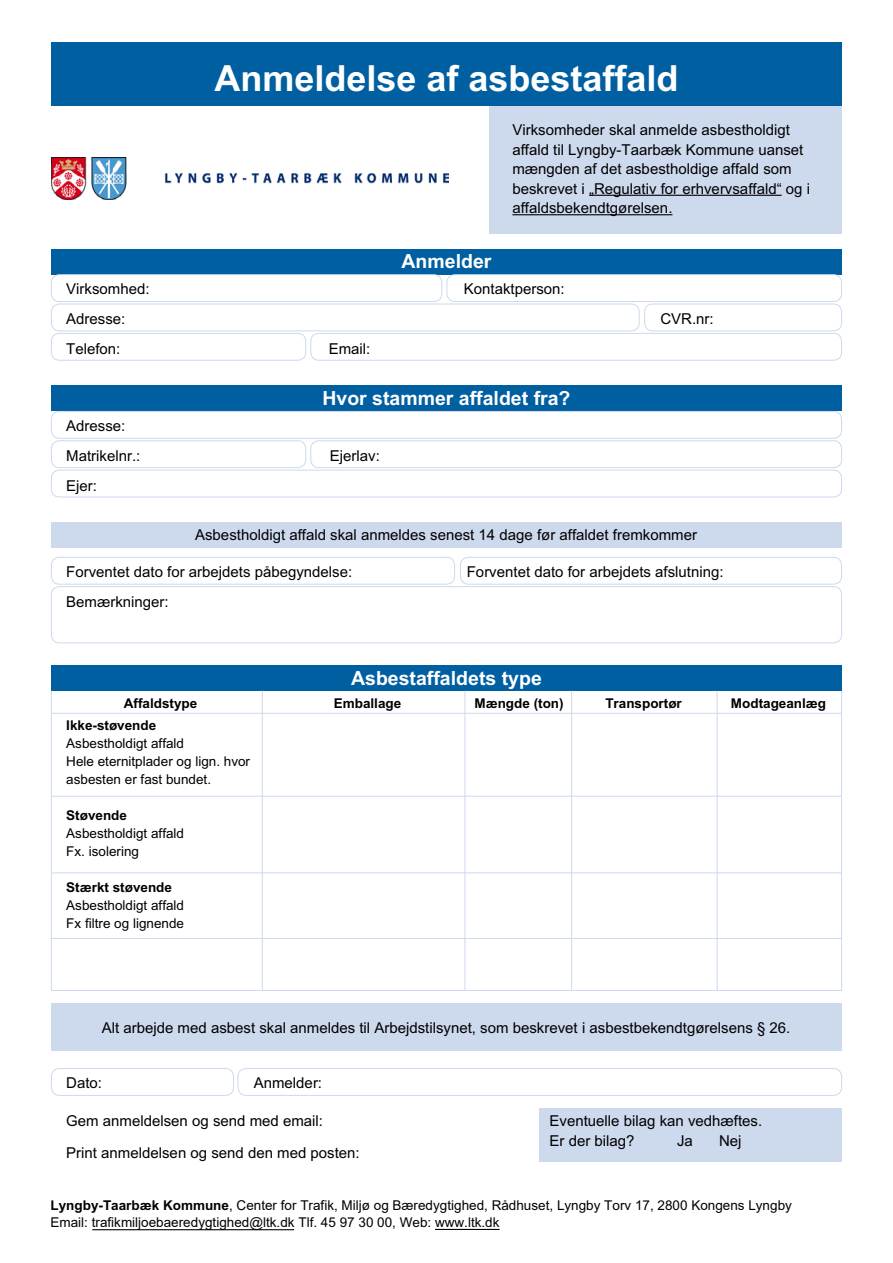
<style>
.page{position:relative;width:893px;height:1263px;background:#fff}
.page>*{position:absolute;margin:0;border:0;box-sizing:border-box;transform-origin:0 0}
.t1{font:700 36px "Arial";color:#fff}
.t2{font:700 19.5px "Arial";color:#fff}
.t3{font:15px/19.5px "Arial";color:#000}
.t4{font:13.5px/17.5px "Arial";color:#000}
.t5{font:13.5px/18px "Arial";color:#000}
.t6{font:700 13.5px "Arial";color:#000}
.s1{font-weight:700}
.s2{font-style:inherit}
</style>
<div class="page">
<div style="left:51px;top:665px;width:791px;height:26px;background:#005fa1"></div>
<div style="left:51px;top:43px;width:791px;height:63px;background:#005fa1"></div>
<div style="left:51px;top:249px;width:791px;height:25px;background:#005fa1"></div>
<div style="left:51px;top:386px;width:791px;height:25px;background:#005fa1"></div>
<div style="left:489px;top:106px;width:353px;height:128px;background:#cdd9ed"></div>
<div style="left:51px;top:522px;width:791px;height:26px;background:#cdd9ed"></div>
<div style="left:51px;top:1003px;width:791px;height:48px;background:#cdd9ed"></div>
<div style="left:540px;top:1108px;width:302px;height:54px;background:#cdd9ed"></div>
<hr style="left:589px;top:195px;width:193px;height:1px;background:#000">
<hr style="left:512px;top:214px;width:160px;height:1px;background:#000">
<div style="left:51px;top:274px;width:391px;height:28px;border:1px solid #cdd9ed;border-radius:8px"></div>
<div style="left:51px;top:411px;width:791px;height:28px;border:1px solid #cdd9ed;border-radius:8px"></div>
<div style="left:51px;top:557px;width:404px;height:27px;border:1px solid #cdd9ed;border-radius:8px"></div>
<div style="left:51px;top:1068px;width:183px;height:28px;border:1px solid #cdd9ed;border-radius:8px"></div>
<div style="left:51px;top:333px;width:255px;height:28px;border:1px solid #cdd9ed;border-radius:8px"></div>
<div style="left:51px;top:470px;width:791px;height:27px;border:1px solid #cdd9ed;border-radius:8px"></div>
<div style="left:51px;top:304px;width:588px;height:27px;border:1px solid #cdd9ed;border-radius:8px"></div>
<div style="left:644px;top:304px;width:198px;height:27px;border:1px solid #cdd9ed;border-radius:8px"></div>
<div style="left:51px;top:440px;width:255px;height:28px;border:1px solid #cdd9ed;border-radius:8px"></div>
<div style="left:51px;top:586px;width:791px;height:57px;border:1px solid #cdd9ed;border-radius:8px"></div>
<div style="left:446px;top:274px;width:396px;height:28px;border:1px solid #cdd9ed;border-radius:8px"></div>
<div style="left:238px;top:1068px;width:604px;height:28px;border:1px solid #cdd9ed;border-radius:8px"></div>
<div style="left:310px;top:333px;width:532px;height:28px;border:1px solid #cdd9ed;border-radius:8px"></div>
<div style="left:310px;top:440px;width:532px;height:28px;border:1px solid #cdd9ed;border-radius:8px"></div>
<hr style="left:435px;top:1229px;width:65px;height:1px;background:#000">
<hr style="left:92px;top:1229px;width:202px;height:1px;background:#000">
<hr style="left:51px;top:691px;width:1px;height:299px;background:#cdd9ed">
<hr style="left:571px;top:691px;width:1px;height:299px;background:#cdd9ed">
<hr style="left:465px;top:691px;width:1px;height:299px;background:#cdd9ed">
<hr style="left:262px;top:691px;width:1px;height:299px;background:#cdd9ed">
<hr style="left:717px;top:691px;width:1px;height:299px;background:#cdd9ed">
<hr style="left:841px;top:691px;width:1px;height:299px;background:#cdd9ed">
<div style="left:460px;top:557px;width:382px;height:27px;border:1px solid #cdd9ed;border-radius:8px"></div>
<hr style="left:52px;top:713px;width:789px;height:1px;background:#cdd9ed">
<hr style="left:52px;top:796px;width:789px;height:1px;background:#cdd9ed">
<hr style="left:52px;top:872px;width:789px;height:1px;background:#cdd9ed">
<hr style="left:51px;top:938px;width:791px;height:1px;background:#cdd9ed">
<hr style="left:51px;top:990px;width:791px;height:1px;background:#cdd9ed">
<img style="left:51px;top:158px;width:397px;height:41px">
<h1 class="t1" style="left:214px;top:58px;width:466px">Anmeldelse af asbestaffald</h1>
<h2 class="t2" style="left:401px;top:251px;width:91px">Anmelder</h2>
<p class="t3" style="left:512px;top:120px;width:299px">Virksomheder skal anmelde asbestholdigt affald til Lyngby-Taarbæk Kommune uanset mængden af det asbestholdige affald som beskrevet i „Regulativ for erhvervsaffald“ og i affaldsbekendtgørelsen.</p>
<p class="t3" style="left:66px;top:279px;width:85px">Virksomhed:</p>
<p class="t3" style="left:464px;top:279px;width:102px">Kontaktperson:</p>
<p class="t3" style="left:66px;top:309px;width:61px">Adresse:</p>
<p class="t3" style="left:660px;top:309px;width:55px">CVR.nr:</p>
<p class="t3" style="left:66px;top:339px;width:56px">Telefon:</p>
<p class="t3" style="left:329px;top:339px;width:43px">Email:</p>
<p class="t3" style="left:66px;top:410px;width:76px;line-height:30px">Adresse:<br>Matrikelnr.:</p>
<p class="t3" style="left:66px;top:476px;width:32px">Ejer:</p>
<h2 class="t2" style="left:322px;top:387px;width:250px">Hvor stammer affaldet fra?</h2>
<p class="t3" style="left:330px;top:446px;width:52px">Ejerlav:</p>
<p class="t3" style="left:195px;top:525px;width:503px">Asbestholdigt affald skal anmeldes senest 14 dage før affaldet fremkommer</p>
<p class="t3" style="left:66px;top:561px;width:287px">Forventet dato for arbejdets påbegyndelse:</p>
<p class="t3" style="left:467px;top:561px;width:258px">Forventet dato for arbejdets afslutning:</p>
<p class="t3" style="left:66px;top:591px;width:104px">Bemærkninger:</p>
<h2 class="t2" style="left:351px;top:667px;width:192px">Asbestaffaldets type</h2>
<p class="t6" style="left:124px;top:696px;width:75px">Affaldstype</p>
<p class="t6" style="left:334px;top:696px;width:69px">Emballage</p>
<p class="t6" style="left:474px;top:696px;width:91px">Mængde (ton)</p>
<p class="t6" style="left:605px;top:696px;width:78px">Transportør</p>
<p class="t6" style="left:731px;top:696px;width:97px">Modtageanlæg</p>
<p class="t6" style="left:66px;top:718px;width:92px">Ikke-støvende</p>
<p class="t5" style="left:66px;top:735px;width:185px">Asbestholdigt affald<br>Hele eternitplader og lign. hvor asbesten er fast bundet.</p>
<p class="t6" style="left:66px;top:808px;width:62px">Støvende</p>
<p class="t5" style="left:66px;top:824px;width:119px">Asbestholdigt affald<br>Fx. isolering</p>
<p class="t6" style="left:66px;top:880px;width:107px">Stærkt støvende</p>
<p class="t5" style="left:66px;top:896px;width:119px">Asbestholdigt affald<br>Fx filtre og lignende</p>
<p class="t3" style="left:102px;top:1018px;width:690px">Alt arbejde med asbest skal anmeldes til Arbejdstilsynet, som beskrevet i asbestbekendtgørelsens § 26.</p>
<p class="t3" style="left:66px;top:1073px;width:37px">Dato:</p>
<p class="t3" style="left:254px;top:1073px;width:70px">Anmelder:</p>
<p class="t3" style="left:66px;top:1105px;width:295px;line-height:32px">Gem anmeldelsen og send med email:<br>Print anmeldelsen og send den med posten:</p>
<p class="t3" style="left:550px;top:1111px;width:214px">Eventuelle bilag kan vedhæftes.<br>Er der bilag?</p>
<p class="t3" style="left:677px;top:1131px;width:17px">Ja</p>
<p class="t3" style="left:719px;top:1131px;width:24px">Nej</p>
<p class="t4" style="left:51px;top:1196px;width:743px"><span class="s1">Lyngby-Taarbæk Kommune</span><span class="s2">,</span> Center for Trafik, Miljø og Bæredygtighed<span class="s2">, Rådhuset, Lyngby Torv 17, 2800 K</span>ongens <span class="s2">Lyngby<br>Email:</span> trafikmiljoebaeredygtighed@ltk.dk <span class="s2">Tlf. 45 97 30 00, Web: www.ltk.dk</span></p>
</div>
